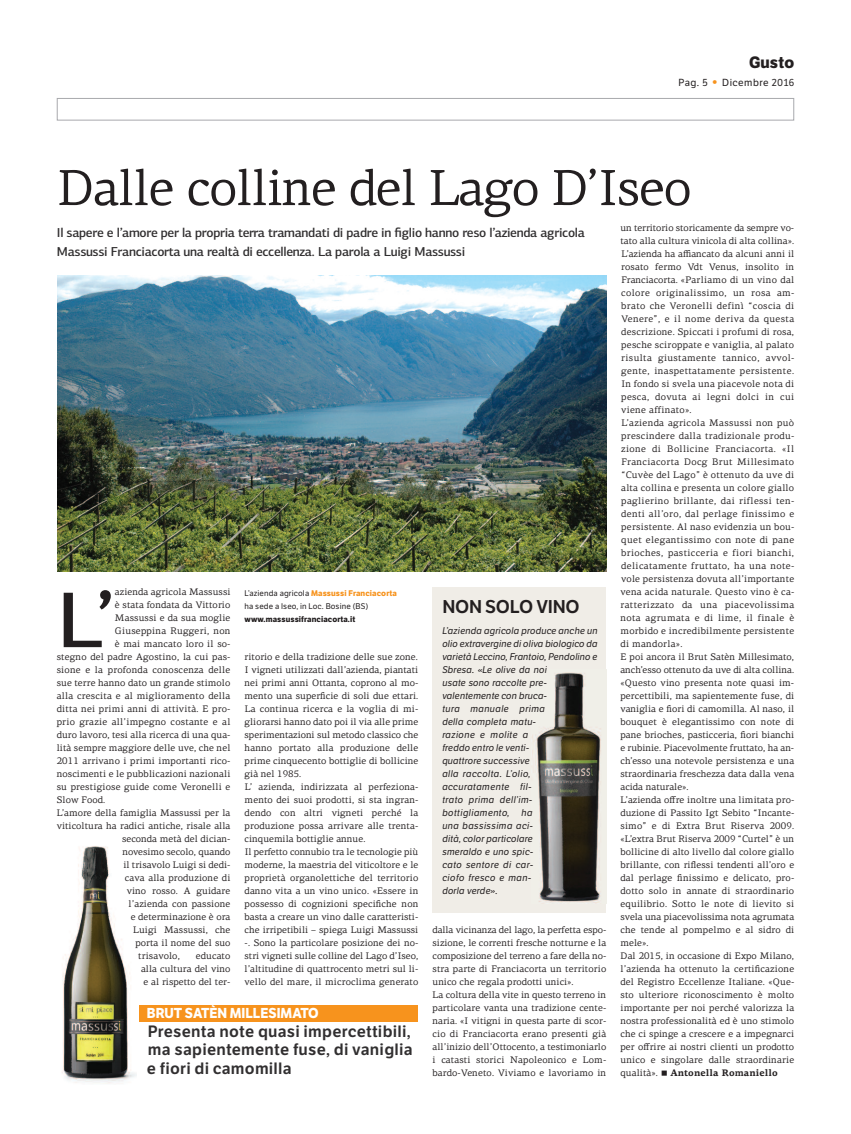
<style>
.page{position:relative;width:851px;height:1134px;background:#fff}
.page>*{position:absolute;margin:0;border:0;box-sizing:border-box;transform-origin:0 0}
.t1{font:500 79.3px "PF Centro Sans Pro";color:#231f20}
.t2{font:51px "PF Centro Serif Pro";letter-spacing:-.02em;color:#231f20}
.t3{font:600 18px "LFT Etica";letter-spacing:-.015em;color:#231f20}
.t4{font:600 16px/18.7px "LFT Etica";letter-spacing:.015em;color:#312f30;text-align:justify}
.t5{font:700 16px "LFT Etica";letter-spacing:.015em;color:#231f20}
.t6{font:700 14px "LFT Etica";color:#fff;scale:.96 1}
.t7{font:500 13px/19px "PF Centro Sans Pro";letter-spacing:-.025em;color:#312f30}
.t8{font:10px "LFT Etica";letter-spacing:.05em;color:#231f20}
.t9{font:9.5px/13px "PF Centro Serif Pro";letter-spacing:.01em;color:#231f20}
.t10{font:italic 9.5px/13px "LFT Etica";letter-spacing:.015em;color:#231f20}
.t11{font:8px/13px "LFT Etica";letter-spacing:.015em;color:#231f20}
.t12{font:700 8px "LFT Etica";letter-spacing:.015em;color:#231f20}
.s1{font-size:16px;color:#f7931d}
.s2{font-weight:700;color:#f7931d}
.s3{font-size:8px}
.s4{font-weight:700}
</style>
<div class="page">
<img style="left:62px;top:846px;width:74px;height:238px">
<div style="left:57px;top:98px;width:737px;height:23px;border:1px solid #a8a9ad"></div>
<img style="left:57px;top:275px;width:549px;height:296px">
<div style="left:139px;top:1005px;width:279px;height:16px;background:#f7931d"></div>
<div style="left:432px;top:587px;width:174px;height:325px;background:#f0ede7"></div>
<img style="left:532px;top:669px;width:75px;height:235px">
<h3 class="t5" style="left:748px;top:57px;width:47px">Gusto</h3>
<p class="t8" style="left:678px;top:79px;width:117px">Pag. 5 <span class="s1">•</span> Dicembre 2016</p>
<h2 class="t2" style="left:57px;top:170px;width:635px">Dalle colline del Lago D’Iseo</h2>
<h3 class="t7" style="left:57px;top:223px;width:529px">Il sapere e l’amore per la propria terra tramandati di padre in figlio hanno reso l’azienda agricola<br>Massussi Franciacorta una realtà di eccellenza. La parola a Luigi Massussi</h3>
<h1 class="t1" style="left:57px;top:571px;width:58px">L’</h1>
<p class="t9" style="left:115px;top:586px;width:117px">azienda agricola Massussi</p>
<p class="t9" style="left:115px;top:599px;width:117px">è stata fondata da Vittorio</p>
<p class="t9" style="left:115px;top:612px;width:117px">Massussi e da sua moglie</p>
<p class="t9" style="left:115px;top:625px;width:117px">Giuseppina Ruggeri, non</p>
<p class="t9" style="left:115px;top:638px;width:117px">è mai mancato loro il so-</p>
<p class="t9" style="left:57px;top:651px;width:175px">stegno del padre Agostino, la cui pas-</p>
<p class="t9" style="left:57px;top:664px;width:175px">sione e la profonda conoscenza delle</p>
<p class="t9" style="left:57px;top:677px;width:175px">sue terre hanno dato un grande stimolo</p>
<p class="t9" style="left:57px;top:690px;width:175px">alla crescita e al miglioramento della</p>
<p class="t9" style="left:57px;top:703px;width:175px">ditta nei primi anni di attività. E pro-</p>
<p class="t9" style="left:57px;top:716px;width:175px">prio grazie all’impegno costante e al</p>
<p class="t9" style="left:57px;top:729px;width:175px">duro lavoro, tesi alla ricerca di una qua-</p>
<p class="t9" style="left:57px;top:742px;width:175px">lità sempre maggiore delle uve, che nel</p>
<p class="t9" style="left:57px;top:755px;width:175px">2011 arrivano i primi importanti rico-</p>
<p class="t9" style="left:57px;top:768px;width:175px">noscimenti e le pubblicazioni nazionali</p>
<p class="t9" style="left:57px;top:781px;width:175px">su prestigiose guide come Veronelli e</p>
<p class="t9" style="left:57px;top:794px;width:50px">Slow Food.</p>
<p class="t9" style="left:57px;top:807px;width:175px">L’amore della famiglia Massussi per la</p>
<p class="t9" style="left:57px;top:820px;width:175px">viticoltura ha radici antiche, risale alla</p>
<p class="t9" style="left:122px;top:833px;width:110px">seconda metà del dician-</p>
<p class="t9" style="left:122px;top:846px;width:109px">novesimo secolo, quando</p>
<p class="t9" style="left:123px;top:859px;width:108px">il trisavolo Luigi si dedi-</p>
<p class="t9" style="left:125px;top:872px;width:107px">cava alla produzione di</p>
<p class="t9" style="left:127px;top:885px;width:105px">vino rosso. A guidare</p>
<p class="t9" style="left:129px;top:898px;width:103px">l’azienda con passione</p>
<p class="t9" style="left:131px;top:911px;width:101px">e determinazione è ora</p>
<p class="t9" style="left:133px;top:924px;width:99px">Luigi Massussi, che</p>
<p class="t9" style="left:135px;top:937px;width:96px">porta il nome del suo</p>
<p class="t9" style="left:138px;top:950px;width:43px">trisavolo,</p>
<p class="t9" style="left:141px;top:950px;width:91px;text-align:justify;text-indent:55px">educato alla cultura del vino e al rispetto del ter-</p>
<p class="t11" style="left:244px;top:587px;width:154px">L’azienda agricola <span class="s2">Massussi Franciacorta </span>ha sede a Iseo, in Loc. Bosine (BS)</p>
<p class="t12" style="left:244px;top:616px;width:112px">www.massussifranciacorta.it</p>
<p class="t9" style="left:244px;top:651px;width:175px">ritorio e della tradizione delle sue zone.<br>I vigneti utilizzati dall’azienda, piantati nei primi anni Ottanta, coprono al mo&shy;mento una superficie di soli due ettari.<br>La continua ricerca e la voglia di mi&shy;gliorarsi hanno dato poi il via alle prime sperimentazioni sul metodo classico che hanno portato alla produzione delle prime cinquecento bottiglie di bollicine già nel 1985.<br>L’ azienda, indirizzata al perfeziona&shy;mento dei suoi prodotti, si sta ingran&shy;dendo con altri vigneti perché la produzione possa arrivare alle trenta&shy;cinquemila bottiglie annue.<br>Il perfetto connubio tra le tecnologie più moderne, la maestria del viticoltore e le proprietà organolettiche del territorio danno vita a un vino unico. «Essere in possesso di cognizioni specifiche non basta a creare un vino dalle caratteristi&shy;che irripetibili – spiega Luigi Massussi -. Sono la particolare posizione dei no&shy;stri vigneti sulle colline del Lago d’Iseo, l’altitudine di quattrocento metri sul li&shy;vello del mare, il microclima generato</p>
<h3 class="t6" style="left:147px;top:1008px;width:180px">BRUT SATÈN MILLESIMATO</h3>
<h3 class="t4" style="left:147px;top:1023px;width:267px">Presenta note quasi impercettibili, ma sapientemente fuse, di vaniglia e fiori di camomilla</h3>
<h3 class="t3" style="left:442px;top:600px;width:139px">NON SOLO VINO</h3>
<p class="t10" style="left:442px;top:625px;width:157px">L’azienda agricola produce anche un olio extravergine di oliva biologico da varietà Leccino, Frantoio, Pendolino e<br>Sbresa. «Le olive da noi<br>usate sono raccolte pre&shy;valentemente con bruca-<br>tura manuale prima<br>della completa matu-<br>razione e molite a<br>freddo entro le venti-<br>quattrore successive<br>alla raccolta. L’olio, accuratamente fil-<br>trato prima dell’im&shy;bottigliamento,</p>
<p class="t10" style="left:442px;top:807px;width:92px;text-indent:79px">ha una bassissima aci&shy;dità, color particolare smeraldo e uno spic&shy;cato sentore di car&shy;ciofo fresco e man&shy;dorla verde».</p>
<p class="t9" style="left:432px;top:924px;width:175px">dalla vicinanza del lago, la perfetta espo&shy;sizione, le correnti fresche notturne e la composizione del terreno a fare della no&shy;stra parte di Franciacorta un territorio unico che regala prodotti unici».<br>La coltura della vite in questo terreno in particolare vanta una tradizione cente&shy;naria. «I vitigni in questa parte di scor&shy;cio di Franciacorta erano presenti già all’inizio dell’Ottocento, a testimoniarlo i catasti storici Napoleonico e Lom&shy;bardo-Veneto. Viviamo e lavoriamo in</p>
<p class="t9" style="left:620px;top:222px;width:175px">un territorio storicamente da sempre vo&shy;tato alla cultura vinicola di alta collina».<br>L’azienda ha affiancato da alcuni anni il rosato fermo Vdt Venus, insolito in Franciacorta. «Parliamo di un vino dal colore originalissimo, un rosa am&shy;brato che Veronelli definì “coscia di Venere”, e il nome deriva da questa descrizione. Spiccati i profumi di rosa, pesche sciroppate e vaniglia, al palato risulta giustamente tannico, avvol&shy;gente, inaspettatamente persistente.<br>In fondo si svela una piacevole nota di pesca, dovuta ai legni dolci in cui viene affinato».<br>L’azienda agricola Massussi non può prescindere dalla tradizionale produ&shy;zione di Bollicine Franciacorta. «Il Franciacorta Docg Brut Millesimato “Cuvèe del Lago” è ottenuto da uve di alta collina e presenta un colore giallo paglierino brillante, dai riflessi ten&shy;denti all’oro, dal perlage finissimo e persistente. Al naso evidenzia un bou&shy;quet elegantissimo con note di pane brioches, pasticceria e fiori bianchi, delicatamente fruttato, ha una note&shy;vole persistenza dovuta all’importante vena acida naturale. Questo vino è ca&shy;ratterizzato da una piacevolissima nota agrumata e di lime, il finale è morbido e incredibilmente persistente di mandorla».<br>E poi ancora il Brut Satèn Millesimato, anch’esso ottenuto da uve di alta collina. «Questo vino presenta note quasi im&shy;percettibili, ma sapientemente fuse, di vaniglia e fiori di camomilla. Al naso, il bouquet è elegantissimo con note di pane brioches, pasticceria, fiori bianchi e rubinie. Piacevolmente fruttato, ha an&shy;ch’esso una notevole persistenza e una straordinaria freschezza data dalla vena acida naturale».<br>L’azienda offre inoltre una limitata pro&shy;duzione di Passito Igt Sebito “Incante&shy;simo” e di Extra Brut Riserva 2009. «L’extra Brut Riserva 2009 “Curtel” è un bollicine di alto livello dal colore giallo brillante, con riflessi tendenti all’oro e dal perlage finissimo e delicato, pro&shy;dotto solo in annate di straordinario equilibrio. Sotto le note di lievito si svela una piacevolissima nota agrumata che tende al pompelmo e al sidro di mele».<br>Dal 2015, in occasione di Expo Milano, l’azienda ha ottenuto la certificazione del Registro Eccellenze Italiane. «Que&shy;sto ulteriore riconoscimento è molto importante per noi perché valorizza la nostra professionalità ed è uno stimolo che ci spinge a crescere e a impegnarci per offrire ai nostri clienti un prodotto unico e singolare dalle straordinarie qualità». <span class="s3">■</span> <span class="s4">Antonella Romaniello</span></p>
</div>
